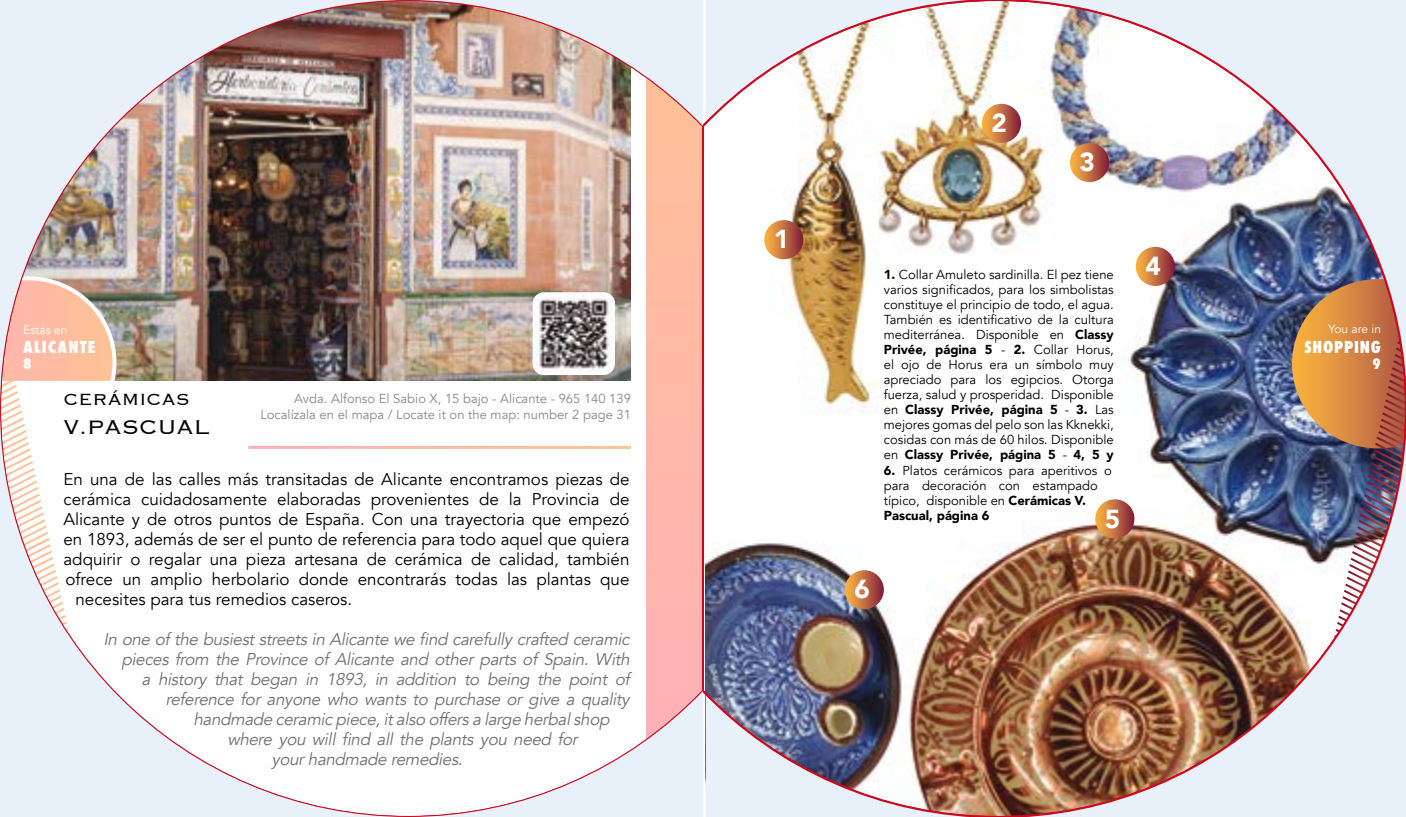
<style>
.page{position:relative;width:1406px;height:817px;background:#fff}
.page>*{position:absolute;margin:0;border:0;box-sizing:border-box;transform-origin:0 0}
.t1{font:300 26px "Copperplate";color:#000}
.t2{font:900 26px "Avenir";color:#fff}
.t3{font:300 21px "Copperplate";color:#000}
.t4{font:17px "Avenir";color:#000}
.t5{font:italic 17px "Avenir";letter-spacing:-.02em;color:#707172}
.t6{font:800 condensed 16px "Futura";letter-spacing:.065em;color:#fff}
.t7{font:800 condensed 14px "Futura";color:#fff}
.t8{font:13px/15px "Avenir";color:#000;text-align:justify}
.t9{font:13px/16px "Avenir";color:#87888a;text-align:right}
.t10{font:12px "Avenir";color:#fff}
.s1{font-weight:900}
</style>
<div class="page">
<img style="left:703px;top:0;width:703px;height:816px">
<img style="left:0;top:0;width:703px;height:816px">
<p class="t10" style="left:23px;top:323px;width:46px">Estás en</p>
<p class="t7" style="left:23px;top:354px;width:10px">8</p>
<p class="t6" style="left:23px;top:336px;width:74px">ALICANTE</p>
<h2 class="t3" style="left:63px;top:386px;width:128px">CERÁMICAS</h2>
<h1 class="t1" style="left:63px;top:409px;width:148px">V.PASCUAL</h1>
<p class="t9" style="left:260px;top:390px;width:372px">Avda. Alfonso El Sabio X, 15 bajo - Alicante - 965 140 139<br>Localízala en el mapa / Locate it on the map: number 2 page 31</p>
<h3 class="t4" style="left:63px;top:468px;width:568px">En una de las calles más transitadas de Alicante encontramos piezas de</h3>
<h3 class="t4" style="left:63px;top:488px;width:568px">cerámica cuidadosamente elaboradas provenientes de la Provincia de</h3>
<h3 class="t4" style="left:63px;top:508px;width:567px">Alicante y de otros puntos de España. Con una trayectoria que empezó</h3>
<h3 class="t4" style="left:63px;top:528px;width:568px">en 1893, además de ser el punto de referencia para todo aquel que quiera</h3>
<h3 class="t4" style="left:63px;top:548px;width:568px">adquirir o regalar una pieza artesana de cerámica de calidad, también</h3>
<h3 class="t4" style="left:66px;top:568px;width:566px">ofrece un amplio herbolario donde encontrarás todas las plantas que</h3>
<h3 class="t4" style="left:75px;top:588px;width:278px">necesites para tus remedios caseros.</h3>
<h3 class="t5" style="left:103px;top:628px;width:531px">In one of the busieststreetsin Alicante we find carefully crafted ceramic</h3>
<h3 class="t5" style="left:121px;top:648px;width:513px">pieces from the Province of Alicante and other parts of Spain. With</h3>
<h3 class="t5" style="left:141px;top:668px;width:490px">a history that began in 1893, in addition to being the point of</h3>
<h3 class="t5" style="left:165px;top:688px;width:469px">reference for anyone who wants to purchase or give a quality</h3>
<h3 class="t5" style="left:194px;top:708px;width:421px">handmade ceramic piece,italso offersa large herbalshop</h3>
<h3 class="t5" style="left:227px;top:728px;width:355px">where you will find all the plants you need for</h3>
<h3 class="t5" style="left:272px;top:748px;width:196px">yourhandmade remedies.</h3>
<h1 class="t2" style="left:774px;top:217px;width:17px">1</h1>
<h1 class="t2" style="left:992px;top:101px;width:17px">2</h1>
<h1 class="t2" style="left:1080px;top:140px;width:17px">3</h1>
<p class="t8" style="left:884px;top:267px;width:232px"><span class="s1">1.</span> Collar Amuleto sardinilla. El pez tiene varios significados, para los simbolistas constituye el principio de todo, el agua.<br>También es identificativo de la cultura mediterránea. Disponible en <span class="s1">Classy Privée, página 5</span> - <span class="s1">2.</span> Collar Horus, el ojo de Horus era un símbolo muy apreciado para los egipcios. Otorga fuerza, salud y prosperidad. Disponible en <span class="s1">Classy Privée, página 5</span> - <span class="s1">3.</span> Las mejores gomas del pelo son las Kknekki, cosidas con más de 60 hilos. Disponible en <span class="s1">Classy Privée, página 5</span> - <span class="s1">4, 5 y</span></p>
<p class="t8" style="left:884px;top:462px;width:229px;text-align:left"><span class="s1">6.</span> Platos cerámicos para aperitivos o para decoración con estampado típico, disponible en <span class="s1">Cerámicas V.<br>Pascual, página 6</span></p>
<h1 class="t2" style="left:1105px;top:496px;width:17px">5</h1>
<h1 class="t2" style="left:854px;top:567px;width:17px">6</h1>
<h1 class="t2" style="left:1145px;top:243px;width:17px">4</h1>
<p class="t10" style="left:1329px;top:321px;width:54px">You are in</p>
<p class="t6" style="left:1304px;top:336px;width:78px">SHOPPING</p>
<p class="t7" style="left:1373px;top:354px;width:10px">9</p>
</div>
